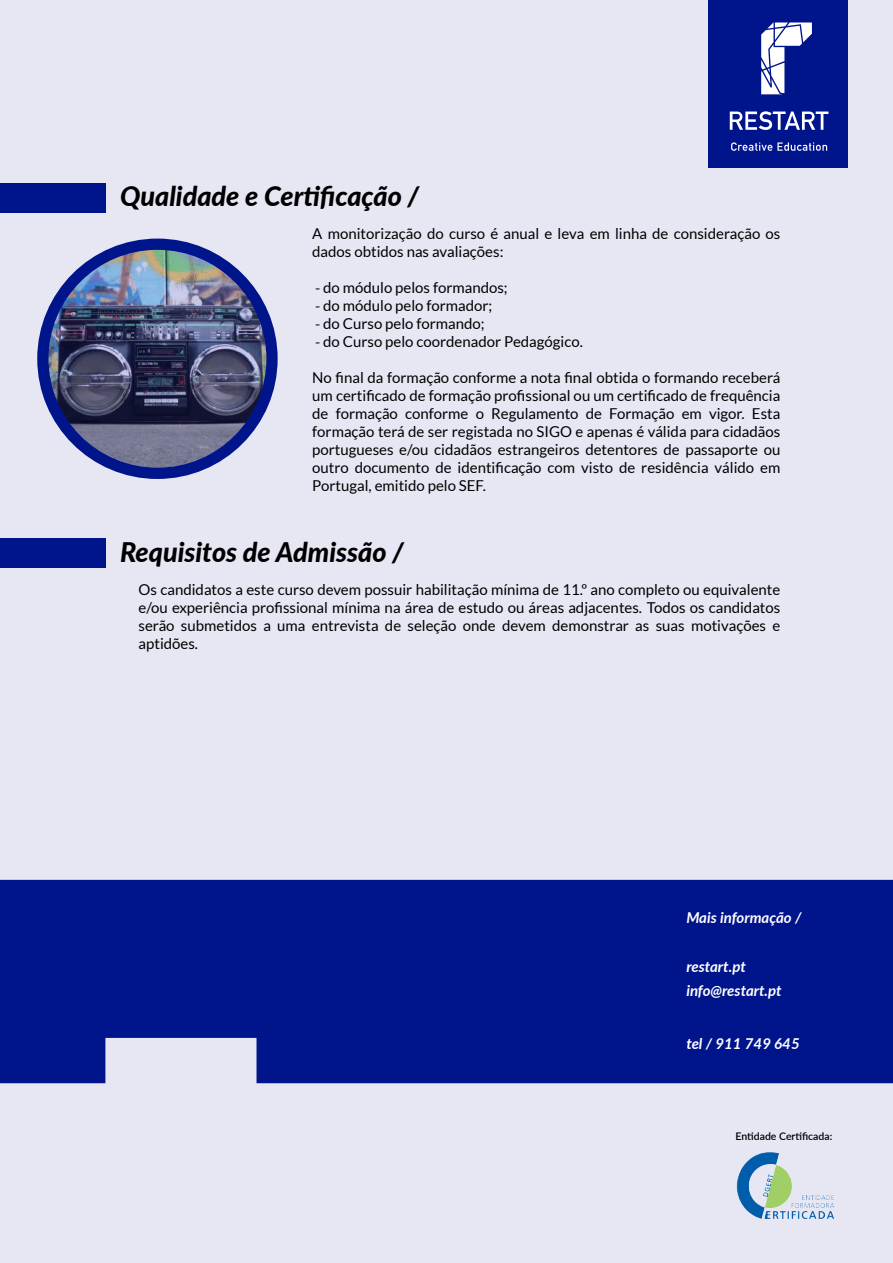
<style>
.page{position:relative;width:893px;height:1263px;background:#e6e7f3}
.page>*{position:absolute;margin:0;border:0;box-sizing:border-box;transform-origin:0 0}
.t1{font:italic 800 27px "Lato";color:#000}
.t2{font:15px/18px "Lato";color:#000;text-align:justify}
.t3{font:italic 700 15px/24.2px "Lato";color:#fff}
.t4{font:600 10.5px "Lato";color:#000}
.s1{font-family:"Myriad Pro"}
</style>
<div class="page">
<div style="left:708px;top:0;width:140px;height:168px;background:#00148b"></div>
<svg style="left:730px;top:111px;width:98px;height:19px"></svg>
<svg style="left:761px;top:23px;width:51px;height:71px"></svg>
<svg style="left:731px;top:142px;width:96px;height:9px"></svg>
<div style="left:0;top:538px;width:105px;height:30px;background:#00148b"></div>
<div style="left:0;top:183px;width:105px;height:29px;background:#00148b"></div>
<div style="left:0;top:880px;width:893px;height:203px;background:#00148b"></div>
<img style="left:736px;top:1152px;width:99px;height:67px">
<div style="left:37px;top:239px;width:241px;height:240px;background:#00148b;border-radius:50%"></div>
<img style="left:49px;top:250px;width:217px;height:218px;border-radius:50%">
<h1 class="t1" style="left:120px;top:176px;width:301px">Qualidade e Certificação /</h1>
<p class="t2" style="left:312px;top:224px;width:470px">A monitorização do curso é anual e leva em linha de consideração os dados obtidos nas avaliações:</p>
<p class="t2" style="left:315px;top:278px;width:194px"><span class="s1">-</span> do módulo pelos formandos;</p>
<p class="t2" style="left:315px;top:296px;width:178px"><span class="s1">-</span> do módulo pelo formador;</p>
<p class="t2" style="left:315px;top:314px;width:171px"><span class="s1">-</span> do Curso pelo formando;</p>
<p class="t2" style="left:315px;top:332px;width:269px"><span class="s1">-</span> do Curso pelo coordenador Pedagógico.</p>
<p class="t2" style="left:312px;top:368px;width:470px">No final da formação conforme a nota final obtida o formando receberá um certificado de formação profissional ou um certificado de frequência de formação conforme o Regulamento de Formação em vigor. Esta formação terá de ser registada no SIGO e apenas é válida para cidadãos portugueses e/ou cidadãos estrangeiros detentores de passaporte ou outro documento de identificação com visto de residência válido em Portugal, emitido pelo SEF.</p>
<h1 class="t1" style="left:120px;top:532px;width:285px">Requisitos de Admissão /</h1>
<p class="t2" style="left:139px;top:580px;width:643px">Os candidatos a este curso devem possuir habilitação mínima de 11.º ano completo ou equivalente e/ou experiência profissional mínima na área de estudo ou áreas adjacentes. Todos os candidatos serão submetidos a uma entrevista de seleção onde devem demonstrar as suas motivações e aptidões.</p>
<p class="t3" style="left:686px;top:904px;width:117px">Mais informação /</p>
<p class="t3" style="left:686px;top:954px;width:97px">restart.pt info@restart.pt</p>
<p class="t3" style="left:686px;top:1031px;width:115px">tel / 911 749 645</p>
<p class="t4" style="left:735px;top:1128px;width:98px">Entidade Certificada:</p>
</div>
